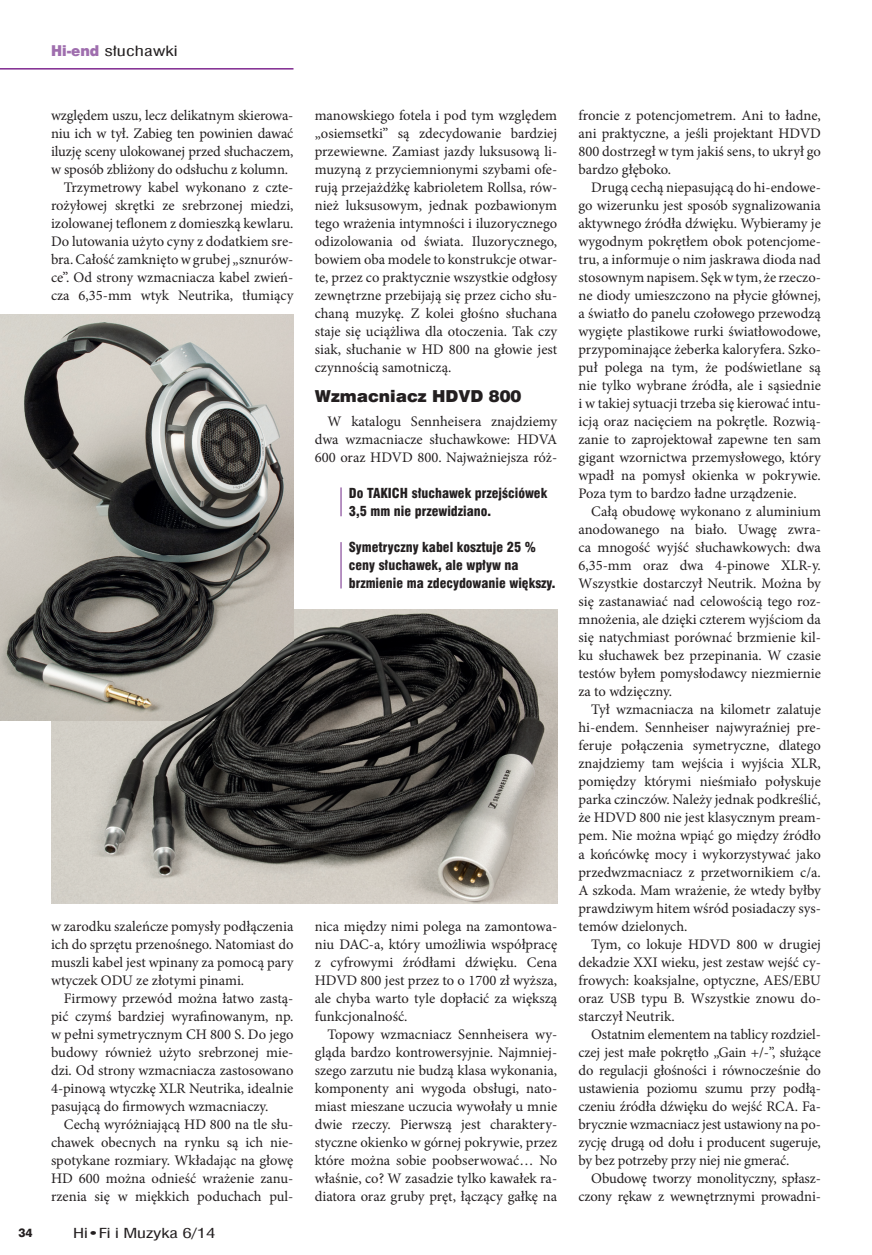
<style>
.page{position:relative;width:872px;height:1255px;background:#fff}
.page>*{position:absolute;margin:0;border:0;box-sizing:border-box;transform-origin:0 0}
.srodtytuly{font:16.5px "Swis 721 Blk EU";color:#231f20}
.tekst{font:14.55px/18px "Minion Pro";color:#231f20;text-align:justify}
.t1{font:13.8px "Swis 721 Cn EU";color:#231f20;scale:1.4 1}
.podpis_do_ilustracji{font:13.5px/18px "Swis 721 Blk Cn EU";color:#231f20}
.t2{font:13.5px "Swis 721 Cn EU";letter-spacing:-.005em;color:#231f20;scale:1.4 1}
.t3{font:12px "Swis 721 Hv EU";color:#231f20}
.s1{font-family:"Swis 721 Blk 2 EU";color:#9f6eae}
</style>
<div class="page">
<hr style="left:0;top:68px;width:293px;height:2px;background:#802990">
<img style="left:0;top:315px;width:293px;height:405px">
<hr style="left:340px;top:487px;width:2px;height:29px;background:#9f6eae">
<hr style="left:340px;top:542px;width:2px;height:46px;background:#9f6eae">
<img style="left:103px;top:614px;width:443px;height:290px">
<p class="t1" style="left:51px;top:41px;width:92px"><span class="s1">Hi-end</span> słuchawki</p>
<p class="tekst" style="left:51px;top:106px;width:244px">względem uszu, lecz delikatnym skierowa&shy;niu ich w tył. Zabieg ten powinien dawać iluzję sceny ulokowanej przed słuchaczem, w sposób zbliżony do odsłuchu z kolumn.</p>
<p class="tekst" style="left:51px;top:178px;width:244px;text-indent:13px">Trzymetrowy kabel wykonano z czte&shy;rożyłowej skrętki ze srebrzonej miedzi, izolowanej teflonem z domieszką kewlaru.<br>Do lutowania użyto cyny z dodatkiem sre&shy;bra. Całość zamknięto w grubej „sznurów&shy;ce”. Od strony wzmacniacza kabel zwień&shy;cza 6,35-mm wtyk Neutrika, tłumiący</p>
<p class="tekst" style="left:51px;top:916px;width:244px">w zarodku szaleńcze pomysły podłączenia ich do sprzętu przenośnego. Natomiast do muszli kabel jest wpinany za pomocą pary wtyczek ODU ze złotymi pinami.</p>
<p class="tekst" style="left:51px;top:988px;width:244px;text-indent:13px">Firmowy przewód można łatwo zastą&shy;pić czymś bardziej wyrafinowanym, np. w pełni symetrycznym CH 800 S. Do jego budowy również użyto srebrzonej mie&shy;dzi. Od strony wzmacniacza zastosowano 4-pinową wtyczkę XLR Neutrika, idealnie pasującą do firmowych wzmacniaczy.</p>
<p class="tekst" style="left:51px;top:1114px;width:244px;text-indent:13px">Cechą wyróżniającą HD 800 na tle słu&shy;chawek obecnych na rynku są ich nie&shy;spotykane rozmiary. Wkładając na głowę HD 600 można odnieść wrażenie zanu&shy;rzenia się w miękkich poduchach pul-</p>
<p class="t3" style="left:18px;top:1225px;width:16px">34</p>
<p class="t2" style="left:73px;top:1224px;width:103px">Hi•Fi i Muzyka 6/14</p>
<p class="tekst" style="left:315px;top:106px;width:244px">manowskiego fotela i pod tym względem „osiemsetki” są zdecydowanie bardziej przewiewne. Zamiast jazdy luksusową li&shy;muzyną z przyciemnionymi szybami ofe&shy;rują przejażdżkę kabrioletem Rollsa, rów&shy;nież luksusowym, jednak pozbawionym tego wrażenia intymności i iluzorycznego odizolowania od świata. Iluzorycznego, bowiem oba modele to konstrukcje otwar&shy;te, przez co praktycznie wszystkie odgłosy zewnętrzne przebijają się przez cicho słu&shy;chaną muzykę. Z kolei głośno słuchana staje się uciążliwa dla otoczenia. Tak czy siak, słuchanie w HD 800 na głowie jest czynnością samotniczą.</p>
<p class="srodtytuly" style="left:315px;top:386px;width:208px">Wzmacniacz HDVD 800</p>
<p class="tekst" style="left:315px;top:412px;width:244px;text-indent:13px">W katalogu Sennheisera znajdziemy dwa wzmacniacze słuchawkowe: HDVA 600 oraz HDVD 800. Najważniejsza róż-</p>
<p class="podpis_do_ilustracji" style="left:349px;top:485px;width:200px">Do TAKICH słuchawek przejściówek<br>3,5 mm nie przewidziano.</p>
<p class="podpis_do_ilustracji" style="left:349px;top:539px;width:208px">Symetryczny kabel kosztuje 25 % ceny słuchawek, ale wpływ na brzmienie ma zdecydowanie większy.</p>
<p class="tekst" style="left:315px;top:916px;width:244px">nica między nimi polega na zamontowa&shy;niu DAC-a, który umożliwia współpracę z cyfrowymi źródłami dźwięku. Cena HDVD 800 jest przez to o 1700 zł wyższa, ale chyba warto tyle dopłacić za większą funkcjonalność.</p>
<p class="tekst" style="left:315px;top:1024px;width:244px;text-indent:13px">Topowy wzmacniacz Sennheisera wy&shy;gląda bardzo kontrowersyjnie. Najmniej&shy;szego zarzutu nie budzą klasa wykonania, komponenty ani wygoda obsługi, nato&shy;miast mieszane uczucia wywołały u mnie dwie rzeczy. Pierwszą jest charaktery&shy;styczne okienko w górnej pokrywie, przez które można sobie poobserwować… No właśnie, co? W zasadzie tylko kawałek ra&shy;diatora oraz gruby pręt, łączący gałkę na</p>
<p class="tekst" style="left:578px;top:106px;width:244px">froncie z potencjometrem. Ani to ładne, ani praktyczne, a jeśli projektant HDVD 800 dostrzegł w tym jakiś sens, to ukrył go bardzo głęboko.</p>
<p class="tekst" style="left:578px;top:178px;width:244px;text-indent:13px">Drugą cechą niepasującą do hi-endowe&shy;go wizerunku jest sposób sygnalizowania aktywnego źródła dźwięku. Wybieramy je wygodnym pokrętłem obok potencjome&shy;tru, a informuje o nim jaskrawa dioda nad stosownym napisem. Sęk w tym, że rzeczo&shy;ne diody umieszczono na płycie głównej, a światło do panelu czołowego przewodzą wygięte plastikowe rurki światłowodowe, przypominające żeberka kaloryfera. Szko&shy;puł polega na tym, że podświetlane są nie tylko wybrane źródła, ale i sąsiednie i w takiej sytuacji trzeba się kierować intu&shy;icją oraz nacięciem na pokrętle. Rozwią&shy;zanie to zaprojektował zapewne ten sam gigant wzornictwa przemysłowego, który wpadł na pomysł okienka w pokrywie.<br>Poza tym to bardzo ładne urządzenie.</p>
<p class="tekst" style="left:578px;top:502px;width:244px;text-indent:13px">Całą obudowę wykonano z aluminium anodowanego na biało. Uwagę zwra&shy;ca mnogość wyjść słuchawkowych: dwa 6,35-mm oraz dwa 4-pinowe XLR-y.<br>Wszystkie dostarczył Neutrik. Można by się zastanawiać nad celowością tego roz&shy;mnożenia, ale dzięki czterem wyjściom da się natychmiast porównać brzmienie kil&shy;ku słuchawek bez przepinania. W czasie testów byłem pomysłodawcy niezmiernie za to wdzięczny.</p>
<p class="tekst" style="left:578px;top:700px;width:244px;text-indent:13px">Tył wzmacniacza na kilometr zalatuje hi-endem. Sennheiser najwyraźniej pre&shy;feruje połączenia symetryczne, dlatego znajdziemy tam wejścia i wyjścia XLR, pomiędzy którymi nieśmiało połyskuje parka czinczów. Należy jednak podkreślić, że HDVD 800 nie jest klasycznym pream&shy;pem. Nie można wpiąć go między źródło a końcówkę mocy i wykorzystywać jako przedwzmacniacz z przetwornikiem c/a.<br>A szkoda. Mam wrażenie, że wtedy byłby prawdziwym hitem wśród posiadaczy sys&shy;temów dzielonych.</p>
<p class="tekst" style="left:578px;top:934px;width:244px;text-indent:13px">Tym, co lokuje HDVD 800 w drugiej dekadzie XXI wieku, jest zestaw wejść cy&shy;frowych: koaksjalne, optyczne, AES/EBU oraz USB typu B. Wszystkie znowu do&shy;starczył Neutrik.</p>
<p class="tekst" style="left:578px;top:1024px;width:244px;text-indent:13px">Ostatnim elementem na tablicy rozdziel&shy;czej jest małe pokrętło „Gain +/-”, służące do regulacji głośności i równocześnie do ustawienia poziomu szumu przy podłą&shy;czeniu źródła dźwięku do wejść RCA. Fa&shy;brycznie wzmacniacz jest ustawiony na po&shy;zycję drugą od dołu i producent sugeruje, by bez potrzeby przy niej nie gmerać.</p>
<p class="tekst" style="left:578px;top:1168px;width:244px;text-align:right">Obudowę tworzy monolityczny, spłasz&shy;czony rękaw z wewnętrznymi prowadni-</p>
</div>
